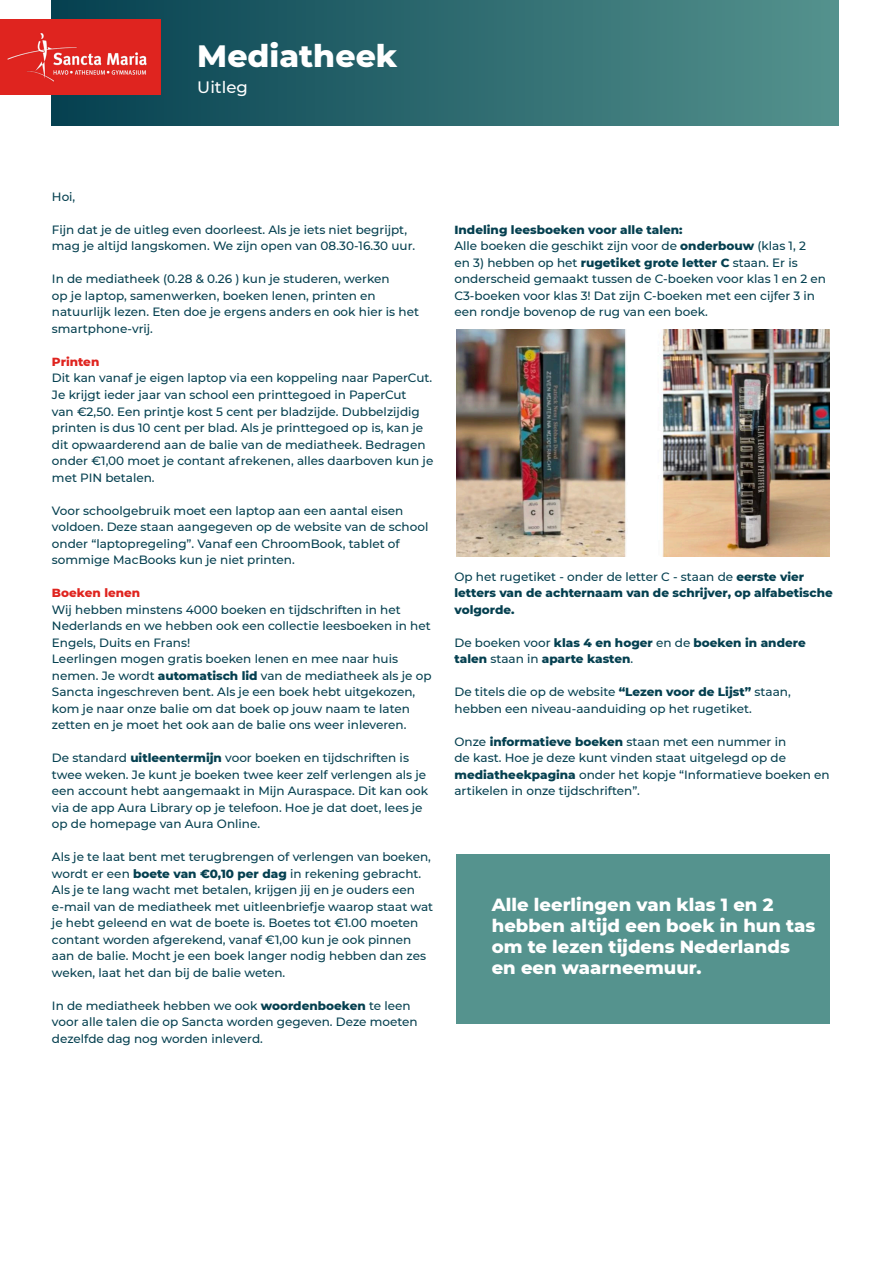
<style>
.page{position:relative;width:893px;height:1263px;background:#fff}
.page>*{position:absolute;margin:0;border:0;box-sizing:border-box;transform-origin:0 0}
.t1{font:800 31.5px "Montserrat";color:#fff}
.t2{font:800 18px/21px "Montserrat";color:#fff}
.t3{font:500 16.5px "Montserrat";color:#fff}
.t4{font:500 12px/16.5px "Montserrat";color:#054050}
.t5{font:800 12px/16.5px "Montserrat";color:#054050}
.t6{font:800 12px "Montserrat";color:#df241f}
.s1{font-weight:800}
.s2{font-weight:500}
</style>
<div class="page">
<div style="left:52px;top:0;width:787px;height:125px;background:linear-gradient(to right,#093f4f,#52938e)"></div>
<img style="left:0;top:19px;width:161px;height:75px">
<div style="left:456px;top:854px;width:373px;height:169px;background:#55938e"></div>
<img style="left:456px;top:330px;width:373px;height:226px">
<p class="t1" style="left:197px;top:33px;width:202px">Mediatheek</p>
<p class="t3" style="left:197px;top:75px;width:52px">Uitleg</p>
<p class="t4" style="left:52px;top:188px;width:25px">Hoi,</p>
<p class="t4" style="left:52px;top:221px;width:365px">Fijn dat je de uitleg even doorleest. Als je iets niet begrijpt, mag je altijd langskomen. We zijn open van 08.30-16.30 uur.</p>
<p class="t4" style="left:52px;top:270px;width:369px">In de mediatheek (0.28 &amp; 0.26 ) kun je studeren, werken<br>op je laptop, samenwerken, boeken lenen, printen en natuurlijk lezen. Eten doe je ergens anders en ook hier is het smartphone-vrij.</p>
<p class="t6" style="left:52px;top:353px;width:49px">Printen</p>
<p class="t4" style="left:52px;top:369px;width:382px">Dit kan vanaf je eigen laptop via een koppeling naar PaperCut.</p>
<p class="t4" style="left:52px;top:386px;width:383px">Je krijgt ieder jaar van school een printtegoed in PaperCut<br>van €2,50. Een printje kost 5 cent per bladzijde. Dubbelzijdig printen is dus 10 cent per blad. Als je printtegoed op is, kan je dit opwaarderend aan de balie van de mediatheek. Bedragen onder €1,00 moet je contant afrekenen, alles daarboven kun je met PIN betalen.</p>
<p class="t4" style="left:52px;top:501px;width:378px">Voor schoolgebruik moet een laptop aan een aantal eisen voldoen. Deze staan aangegeven op de website van de school onder “laptopregeling”. Vanaf een ChroomBook, tablet of sommige MacBooks kun je niet printen.</p>
<p class="t6" style="left:52px;top:584px;width:90px">Boeken lenen</p>
<p class="t4" style="left:52px;top:600px;width:380px">Wij hebben minstens 4000 boeken en tijdschriften in het<br>Nederlands en we hebben ook een collectie leesboeken in het<br>Engels, Duits en Frans!</p>
<p class="t4" style="left:52px;top:650px;width:381px">Leerlingen mogen gratis boeken lenen en mee naar huis nemen. Je wordt <span class="s1">automatisch lid</span> van de mediatheek als je op Sancta ingeschreven bent. Als je een boek hebt uitgekozen, kom je naar onze balie om dat boek op jouw naam te laten zetten en je moet het ook aan de balie ons weer inleveren.</p>
<p class="t4" style="left:52px;top:749px;width:378px">De standard <span class="s1">uitleentermijn</span> voor boeken en tijdschriften is twee weken. Je kunt je boeken twee keer zelf verlengen als je een account hebt aangemaakt in Mijn Auraspace. Dit kan ook via de app Aura Library op je telefoon. Hoe je dat doet, lees je op de homepage van Aura Online.</p>
<p class="t4" style="left:52px;top:848px;width:383px">Als je te laat bent met terugbrengen of verlengen van boeken, wordt er een <span class="s1">boete van €0,10 per dag</span> in rekening gebracht.<br>Als je te lang wacht met betalen, krijgen jij en je ouders een e-mail van de mediatheek met uitleenbriefje waarop staat wat je hebt geleend en wat de boete is. Boetes tot €1.00 moeten contant worden afgerekend, vanaf €1,00 kun je ook pinnen aan de balie. Mocht je een boek langer nodig hebben dan zes weken, laat het dan bij de balie weten.</p>
<p class="t4" style="left:52px;top:996px;width:367px">In de mediatheek hebben we ook <span class="s1">woordenboeken</span> te leen voor alle talen die op Sancta worden gegeven. Deze moeten dezelfde dag nog worden inleverd.</p>
<p class="t5" style="left:454px;top:221px;width:230px">Indeling leesboeken voor alle talen:</p>
<p class="t4" style="left:454px;top:237px;width:373px">Alle boeken die geschikt zijn voor de <span class="s1">onderbouw</span> (klas 1, 2<br>en 3) hebben op het <span class="s1">rugetiket grote letter C</span> staan. Er is onderscheid gemaakt tussen de C-boeken voor klas 1 en 2 en C3-boeken voor klas 3! Dat zijn C-boeken met een cijfer 3 in een rondje bovenop de rug van een boek.</p>
<p class="t5" style="left:454px;top:567px;width:380px"><span class="s2">Op het rugetiket - onder de letter C - staan de</span> eerste vier letters van de achternaam van de schrijver, op alfabetische volgorde.</p>
<p class="t5" style="left:454px;top:633px;width:353px"><span class="s2">De boeken voor</span> klas 4 en hoger <span class="s2">en de</span> boeken in andere talen <span class="s2">staan in</span> aparte kasten<span class="s2">.</span></p>
<p class="t4" style="left:454px;top:683px;width:338px">De titels die op de website <span class="s1">“Lezen voor de Lijst”</span> staan, hebben een niveau-aanduiding op het rugetiket.</p>
<p class="t4" style="left:454px;top:732px;width:377px">Onze <span class="s1">informatieve boeken</span> staan met een nummer in<br>de kast. Hoe je deze kunt vinden staat uitgelegd op de <span class="s1">mediatheekpagina</span> onder het kopje “Informatieve boeken en artikelen in onze tijdschriften”.</p>
<p class="t2" style="left:492px;top:893px;width:325px">Alle leerlingen van klas 1 en 2 hebben altijd een boek in hun tas om te lezen tijdens Nederlands en een waarneemuur.</p>
</div>
